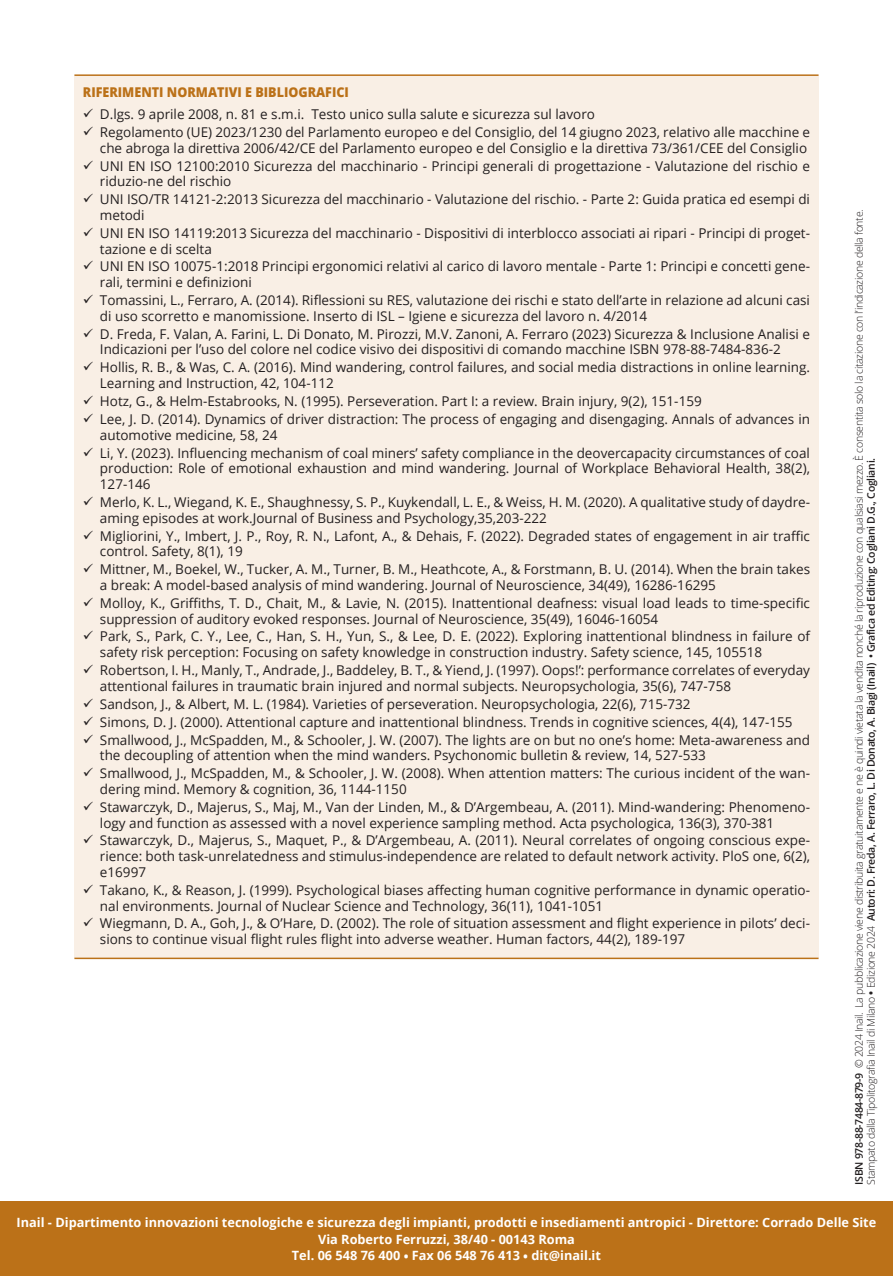
<style>
.page{position:relative;width:893px;height:1276px;background:#fff}
.page>*{position:absolute;margin:0;border:0;box-sizing:border-box;transform-origin:0 0}
.t1{font:13.5px/15.8px "Open Sans";color:#231f20}
.t2{font:800 13.5px "Open Sans";color:#bb7118;scale:.93 1}
.t3{font:700 12.75px/16.5px "Open Sans";color:#fff;text-align:center}
.t4{font:300 10.5px "Open Sans";letter-spacing:-.03em;color:#231f20}
.t5{font:600 10.5px "Open Sans";letter-spacing:-.03em;color:#231f20}
.s1{font-weight:600}
.s2{font-weight:300}
.s3{font-weight:700}
</style>
<div class="page">
<div style="left:0;top:1201px;width:893px;height:75px;background:#bb7118"></div>
<div style="left:74px;top:76px;width:745px;height:881px;background:#f9efe5"></div>
<hr style="left:74px;top:74px;width:745px;height:2px;background:#bb7118">
<hr style="left:74px;top:957px;width:745px;height:2px;background:#bb7118">
<p class="t2" style="left:83px;top:82px;width:288px">RIFERIMENTI NORMATIVI E BIBLIOGRAFICI</p>
<p class="t1" style="left:83px;top:106px;width:514px">✓ D.lgs. 9 aprile 2008, n. 81 e s.m.i. Testo unico sulla salute e sicurezza sul lavoro</p>
<p class="t1" style="left:83px;top:124px;width:729px;text-align:right">✓ Regolamento (UE) 2023/1230 del Parlamento europeo e del Consiglio, del 14 giugno 2023, relativo alle macchine e che abroga la direttiva 2006/42/CE del Parlamento europeo e del Consiglio e la direttiva 73/361/CEE del Consiglio</p>
<p class="t1" style="left:100px;top:157px;width:712px;text-indent:-17px">✓ UNI EN ISO 12100:2010 Sicurezza del macchinario - Principi generali di progettazione - Valutazione del rischio e riduzio-ne del rischio</p>
<p class="t1" style="left:100px;top:191px;width:712px;text-indent:-17px">✓ UNI ISO/TR 14121-2:2013 Sicurezza del macchinario - Valutazione del rischio. - Parte 2: Guida pratica ed esempi di metodi</p>
<p class="t1" style="left:100px;top:225px;width:712px;text-indent:-17px">✓ UNI EN ISO 14119:2013 Sicurezza del macchinario - Dispositivi di interblocco associati ai ripari - Principi di proget&shy;tazione e di scelta</p>
<p class="t1" style="left:100px;top:258px;width:712px;text-indent:-17px">✓ UNI EN ISO 10075-1:2018 Principi ergonomici relativi al carico di lavoro mentale - Parte 1: Principi e concetti gene&shy;rali, termini e definizioni</p>
<p class="t1" style="left:100px;top:292px;width:712px;text-indent:-17px">✓ Tomassini, L., Ferraro, A. (2014). Riflessioni su RES, valutazione dei rischi e stato dell’arte in relazione ad alcuni casi di uso scorretto e manomissione. Inserto di ISL – Igiene e sicurezza del lavoro n. 4/2014</p>
<p class="t1" style="left:100px;top:326px;width:712px;text-indent:-17px">✓ D. Freda, F. Valan, A. Farini, L. Di Donato, M. Pirozzi, M.V. Zanoni, A. Ferraro (2023) Sicurezza &amp; Inclusione Analisi e<br>Indicazioni per l’uso del colore nel codice visivo dei dispositivi di comando macchine ISBN 978-88-7484-836-2</p>
<p class="t1" style="left:100px;top:359px;width:712px;text-indent:-17px">✓ Hollis, R. B., &amp; Was, C. A. (2016). Mind wandering, control failures, and social media distractions in online learning.<br>Learning and Instruction, 42, 104-112</p>
<p class="t1" style="left:83px;top:393px;width:620px">✓ Hotz, G., &amp; Helm-Estabrooks, N. (1995). Perseveration. Part I: a review. Brain injury, 9(2), 151-159</p>
<p class="t1" style="left:100px;top:411px;width:712px;text-indent:-17px">✓ Lee, J. D. (2014). Dynamics of driver distraction: The process of engaging and disengaging. Annals of advances in automotive medicine, 58, 24</p>
<p class="t1" style="left:100px;top:444px;width:712px;text-align:justify;text-indent:-17px">✓ Li, Y. (2023). Influencing mechanism of coal miners’ safety compliance in the deovercapacity circumstances of coal production: Role of emotional exhaustion and mind wandering. Journal of Workplace Behavioral Health, 38(2), 127-146</p>
<p class="t1" style="left:100px;top:494px;width:712px;text-indent:-17px">✓ Merlo, K. L., Wiegand, K. E., Shaughnessy, S. P., Kuykendall, L. E., &amp; Weiss, H. M. (2020). A qualitative study of daydre&shy;aming episodes at work.Journal of Business and Psychology,35,203-222</p>
<p class="t1" style="left:100px;top:527px;width:712px;text-indent:-17px">✓ Migliorini, Y., Imbert, J. P., Roy, R. N., Lafont, A., &amp; Dehais, F. (2022). Degraded states of engagement in air traffic control. Safety, 8(1), 19</p>
<p class="t1" style="left:100px;top:561px;width:712px;text-indent:-17px">✓ Mittner, M., Boekel, W., Tucker, A. M., Turner, B. M., Heathcote, A., &amp; Forstmann, B. U. (2014). When the brain takes a break: A model-based analysis of mind wandering. Journal of Neuroscience, 34(49), 16286-16295</p>
<p class="t1" style="left:100px;top:595px;width:712px;text-indent:-17px">✓ Molloy, K., Griffiths, T. D., Chait, M., &amp; Lavie, N. (2015). Inattentional deafness: visual load leads to time-specific suppression of auditory evoked responses. Journal of Neuroscience, 35(49), 16046-16054</p>
<p class="t1" style="left:100px;top:628px;width:712px;text-indent:-17px">✓ Park, S., Park, C. Y., Lee, C., Han, S. H., Yun, S., &amp; Lee, D. E. (2022). Exploring inattentional blindness in failure of safety risk perception: Focusing on safety knowledge in construction industry. Safety science, 145, 105518</p>
<p class="t1" style="left:100px;top:662px;width:712px;text-indent:-17px">✓ Robertson, I. H., Manly, T., Andrade, J., Baddeley, B. T., &amp; Yiend, J. (1997). Oops!’: performance correlates of everyday attentional failures in traumatic brain injured and normal subjects. Neuropsychologia, 35(6), 747-758</p>
<p class="t1" style="left:83px;top:695px;width:609px">✓ Sandson, J., &amp; Albert, M. L. (1984). Varieties of perseveration. Neuropsychologia, 22(6), 715-732</p>
<p class="t1" style="left:83px;top:713px;width:711px">✓ Simons, D. J. (2000). Attentional capture and inattentional blindness. Trends in cognitive sciences, 4(4), 147-155</p>
<p class="t1" style="left:100px;top:731px;width:712px;text-indent:-17px">✓ Smallwood, J., McSpadden, M., &amp; Schooler, J. W. (2007). The lights are on but no one’s home: Meta-awareness and the decoupling of attention when the mind wanders. Psychonomic bulletin &amp; review, 14, 527-533</p>
<p class="t1" style="left:100px;top:765px;width:712px;text-indent:-17px">✓ Smallwood, J., McSpadden, M., &amp; Schooler, J. W. (2008). When attention matters: The curious incident of the wan&shy;dering mind. Memory &amp; cognition, 36, 1144-1150</p>
<p class="t1" style="left:100px;top:798px;width:712px;text-indent:-17px">✓ Stawarczyk, D., Majerus, S., Maj, M., Van der Linden, M., &amp; D’Argembeau, A. (2011). Mind-wandering: Phenomeno&shy;logy and function as assessed with a novel experience sampling method. Acta psychologica, 136(3), 370-381</p>
<p class="t1" style="left:100px;top:832px;width:712px;text-align:justify;text-indent:-17px">✓ Stawarczyk, D., Majerus, S., Maquet, P., &amp; D’Argembeau, A. (2011). Neural correlates of ongoing conscious expe&shy;rience: both task-unrelatedness and stimulus-independence are related to default network activity. PloS one, 6(2), e16997</p>
<p class="t1" style="left:100px;top:881px;width:712px;text-indent:-17px">✓ Takano, K., &amp; Reason, J. (1999). Psychological biases affecting human cognitive performance in dynamic operatio&shy;nal environments. Journal of Nuclear Science and Technology, 36(11), 1041-1051</p>
<p class="t1" style="left:100px;top:915px;width:712px;text-indent:-17px">✓ Wiegmann, D. A., Goh, J., &amp; O’Hare, D. (2002). The role of situation assessment and flight experience in pilots’ deci&shy;sions to continue visual flight rules flight into adverse weather. Human factors, 44(2), 189-197</p>
<p class="t4" style="left:852px;top:1184px;width:976px;rotate:-90deg"><span class="s1">ISBN 978-88-7484-879-9</span> © 2024 Inail. La pubblicazione viene distribuita gratuitamente e ne è quindi vietata la vendita nonché la riproduzione con qualsiasi mezzo. È consentita solo la citazione con l’indicazione della fonte.</p>
<p class="t5" style="left:864px;top:1184px;width:728px;rotate:-90deg"><span class="s2">Stampato dalla Tipolitografia Inail di Milano</span> <span class="s3">•</span> <span class="s2">Edizione 2024</span> Autori: D. Freda, A. Ferraro, L. Di Donato, A. Biagi (Inail) • Grafica ed Editing: Cogliani D.G., Cogliani.</p>
<p class="t3" style="left:17px;top:1214px;width:861px">Inail - Dipartimento innovazioni tecnologiche e sicurezza degli impianti, prodotti e insediamenti antropici - Direttore: Corrado Delle Site<br>Via Roberto Ferruzzi, 38/40 - 00143 Roma<br>Tel. 06 548 76 400 • Fax 06 548 76 413 • dit@inail.it</p>
</div>
